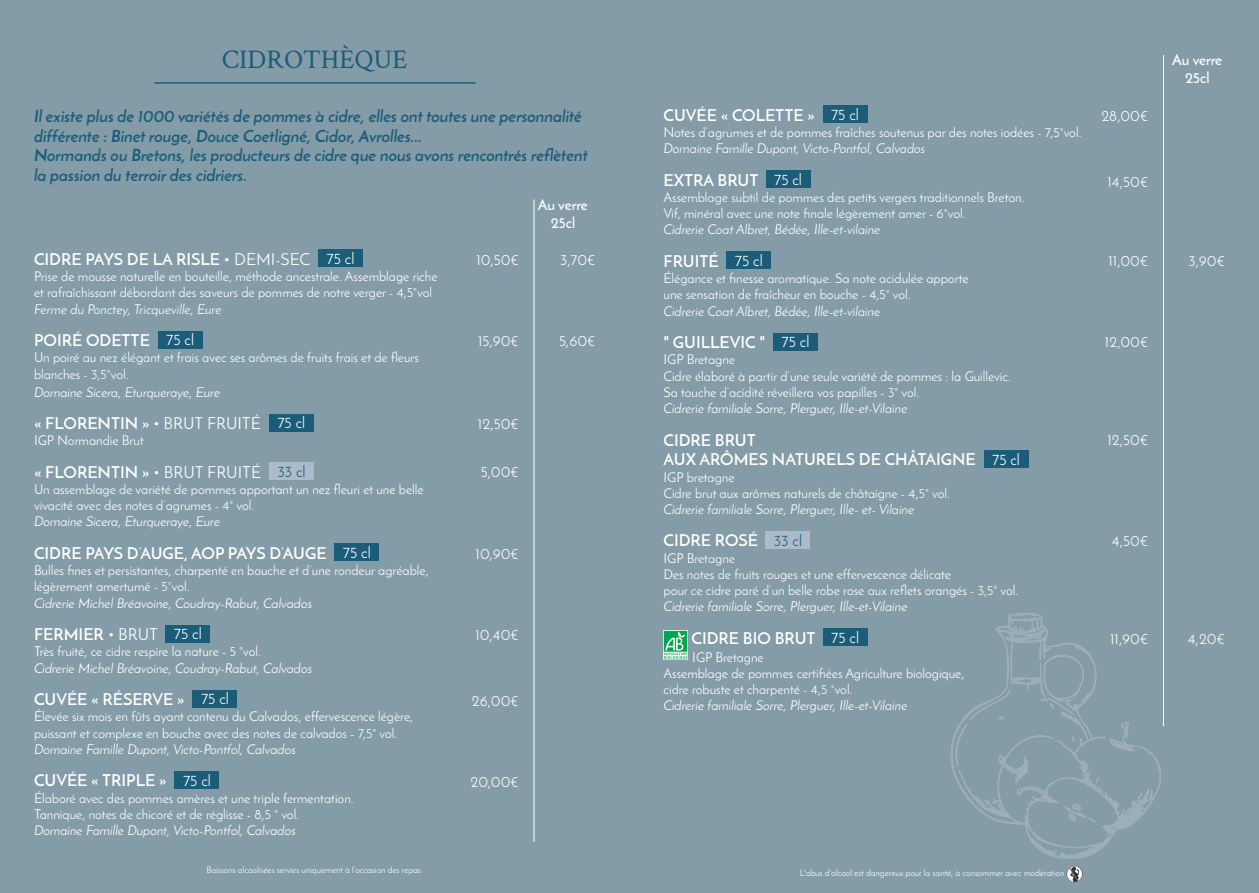
<style>
.page{position:relative;width:1259px;height:893px;background:#fff}
.page>*{position:absolute;margin:0;border:0;box-sizing:border-box;transform-origin:0 0}
.t1{font:27px "Crimson Text";color:#1b5d79}
.t2{font:600 16.5px/19.8px "Josefin Sans";color:#fff}
.t3{font:italic 700 16.5px/19.8px "Josefin Sans";color:#1b5d79}
.t4{font:15px "Josefin Sans";color:#fff}
.t5{font:600 15px/18px "Josefin Sans";color:#fff;text-align:center}
.t6{font:13.5px/16.2px "Josefin Sans";color:#fff}
.t7{font:italic 13.5px "Josefin Sans";color:#fff}
.t8{font:9px "Josefin Sans";color:#fff}
.s1{font-weight:400}
.s2{font-weight:400;font-size:15.6px}
.s3{font-weight:400;font-size:15.6px;color:#1b5d79}
.s4{font-style:italic}
</style>
<div class="page">
<div style="left:0;top:0;width:638px;height:893px;background:#849ba8"></div>
<div style="left:318px;top:250px;width:45px;height:17px;background:#1b5d79"></div>
<div style="left:158px;top:331px;width:44px;height:17px;background:#1b5d79"></div>
<div style="left:269px;top:414px;width:44px;height:17px;background:#1b5d79"></div>
<div style="left:269px;top:463px;width:45px;height:17px;background:#acbbca"></div>
<div style="left:335px;top:544px;width:44px;height:17px;background:#1b5d79"></div>
<div style="left:166px;top:625px;width:44px;height:17px;background:#1b5d79"></div>
<div style="left:193px;top:690px;width:44px;height:17px;background:#1b5d79"></div>
<div style="left:175px;top:771px;width:44px;height:17px;background:#1b5d79"></div>
<hr style="left:154px;top:82px;width:321px;height:2px;background:#1b5d79">
<hr style="left:533px;top:199px;width:1px;height:643px;background:#fff">
<div style="left:621px;top:0;width:638px;height:893px;background:#849ba8"></div>
<div style="left:823px;top:106px;width:44px;height:17px;background:#1b5d79"></div>
<div style="left:766px;top:170px;width:44px;height:18px;background:#1b5d79"></div>
<div style="left:726px;top:252px;width:45px;height:17px;background:#1b5d79"></div>
<div style="left:773px;top:333px;width:44px;height:17px;background:#1b5d79"></div>
<div style="left:984px;top:450px;width:44px;height:17px;background:#1b5d79"></div>
<div style="left:766px;top:531px;width:44px;height:18px;background:#acbbca"></div>
<img style="left:663px;top:630px;width:25px;height:30px">
<div style="left:823px;top:628px;width:44px;height:18px;background:#1b5d79"></div>
<hr style="left:1163px;top:55px;width:1px;height:671px;background:#fff">
<svg style="left:950px;top:613px;width:211px;height:246px"></svg>
<svg style="left:1114px;top:803px;width:7px;height:13px"></svg>
<svg style="left:1106px;top:722px;width:43px;height:31px"></svg>
<svg style="left:1131px;top:790px;width:23px;height:16px"></svg>
<svg style="left:951px;top:636px;width:148px;height:187px"></svg>
<svg style="left:1030px;top:839px;width:29px;height:17px"></svg>
<img style="left:1066px;top:866px;width:16px;height:16px">
<h1 class="t1" style="left:222px;top:40px;width:187px">CIDROTHÈQUE</h1>
<p class="t3" style="left:34px;top:106px;width:555px">Il existe plus de 1000 variétés de pommes à cidre, elles ont toutes une personnalité différente : Binet rouge, Douce Coetligné, Cidor, Avrolles...<br>Normands ou Bretons, les producteurs de cidre que nous avons rencontrés reflètent la passion du terroir des cidriers.</p>
<p class="t5" style="left:538px;top:195px;width:51px">Au verre<br>25cl</p>
<p class="t4" style="left:560px;top:250px;width:37px">3,70€</p>
<p class="t2" style="left:34px;top:249px;width:322px">CIDRE PAYS DE LA RISLE <span class="s1">• DEMI-SEC</span> <span class="s2">75 cl</span></p>
<p class="t6" style="left:34px;top:268px;width:405px">Prise de mousse naturelle en bouteille, méthode ancestrale. Assemblage riche et rafraîchissant débordant des saveurs de pommes de notre verger - 4,5°vol</p>
<p class="t7" style="left:34px;top:301px;width:189px">Ferme du Ponctey, Tricqueville, Eure</p>
<p class="t2" style="left:34px;top:330px;width:162px">POIRÉ ODETTE <span class="s2">75 cl</span></p>
<p class="t6" style="left:34px;top:349px;width:386px">Un poiré au nez élégant et frais avec ses arômes de fruits frais et de fleurs blanches - 3,5°vol.</p>
<p class="t7" style="left:34px;top:384px;width:188px">Domaine Sicera, Eturqueraye, Eure</p>
<p class="t2" style="left:34px;top:413px;width:273px">« FLORENTIN » <span class="s1">• BRUT FRUITÉ</span> <span class="s2">75 cl</span></p>
<p class="t6" style="left:34px;top:432px;width:111px">IGP Normandie Brut</p>
<p class="t2" style="left:34px;top:462px;width:273px">« FLORENTIN » <span class="s1">• BRUT FRUITÉ</span> <span class="s3">33 cl</span></p>
<p class="t6" style="left:34px;top:481px;width:391px">Un assemblage de variété de pommes apportant un nez fleuri et une belle vivacité avec des notes d’agrumes - 4° vol.</p>
<p class="t7" style="left:34px;top:514px;width:188px">Domaine Sicera, Eturqueraye, Eure</p>
<p class="t2" style="left:34px;top:543px;width:338px">CIDRE PAYS D’AUGE, AOP PAYS D’AUGE <span class="s2">75 cl</span></p>
<p class="t6" style="left:34px;top:562px;width:396px">Bulles fines et persistantes, charpenté en bouche et d’une rondeur agréable, légèrement amertumé - 5°vol.</p>
<p class="t7" style="left:34px;top:595px;width:280px">Cidrerie Michel Bréavoine, Coudray-Rabut, Calvados</p>
<p class="t2" style="left:34px;top:624px;width:169px">FERMIER <span class="s1">• BRUT</span> <span class="s2">75 cl</span></p>
<p class="t6" style="left:34px;top:643px;width:228px">Très fruité, ce cidre respire la nature - 5 °vol.</p>
<p class="t7" style="left:34px;top:660px;width:280px">Cidrerie Michel Bréavoine, Coudray-Rabut, Calvados</p>
<p class="t2" style="left:34px;top:689px;width:196px">CUVÉE « RÉSERVE » <span class="s2">75 cl</span></p>
<p class="t6" style="left:34px;top:708px;width:381px">Élevée six mois en fûts ayant contenu du Calvados, effervescence légère, puissant et complexe en bouche avec des notes de calvados - 7,5° vol.</p>
<p class="t7" style="left:34px;top:741px;width:263px">Domaine Famille Dupont, Victo-Pontfol, Calvados</p>
<p class="t2" style="left:34px;top:770px;width:178px">CUVÉE « TRIPLE » <span class="s2">75 cl</span></p>
<p class="t6" style="left:34px;top:790px;width:321px">Élaboré avec des pommes amères et une triple fermentation.<br>Tannique, notes de chicoré et de réglisse - 8,5 ° vol.</p>
<p class="t7" style="left:34px;top:822px;width:263px">Domaine Famille Dupont, Victo-Pontfol, Calvados</p>
<p class="t4" style="left:476px;top:251px;width:44px">10,50€</p>
<p class="t4" style="left:559px;top:332px;width:38px">5,60€</p>
<p class="t4" style="left:478px;top:332px;width:42px">15,90€</p>
<p class="t4" style="left:478px;top:414px;width:42px">12,50€</p>
<p class="t4" style="left:481px;top:462px;width:39px">5,00€</p>
<p class="t4" style="left:475px;top:545px;width:45px">10,90€</p>
<p class="t4" style="left:475px;top:626px;width:45px">10,40€</p>
<p class="t4" style="left:472px;top:691px;width:48px">26,00€</p>
<p class="t4" style="left:470px;top:772px;width:50px">20,00€</p>
<p class="t8" style="left:207px;top:864px;width:218px">Boissons alcoolisées servies uniquement à l’occasion des repas.</p>
<p class="t2" style="left:663px;top:105px;width:197px">CUVÉE « COLETTE » <span class="s2">75 cl</span></p>
<p class="t6" style="left:663px;top:124px;width:419px">Notes d’agrumes et de pommes fraîches soutenus par des notes iodées - 7,5°vol.</p>
<p class="t7" style="left:663px;top:140px;width:263px">Domaine Famille Dupont, Victo-Pontfol, Calvados</p>
<p class="t2" style="left:663px;top:170px;width:140px">EXTRA BRUT <span class="s2">75 cl</span></p>
<p class="t6" style="left:663px;top:189px;width:362px">Assemblage subtil de pommes des petits vergers traditionnels Breton.<br>Vif, minéral avec une note finale légèrement amer - 6°vol.</p>
<p class="t7" style="left:663px;top:222px;width:218px">Cidrerie Coat Albret, Bédée, Ille-et-vilaine</p>
<p class="t2" style="left:663px;top:251px;width:101px">FRUITÉ <span class="s2">75 cl</span></p>
<p class="t6" style="left:663px;top:270px;width:306px">Élégance et finesse aromatique. Sa note acidulée apporte une sensation de fraîcheur en bouche - 4,5° vol.<br><span class="s4">Cidrerie Coat Albret, Bédée, Ille-et-vilain</span>e</p>
<p class="t2" style="left:663px;top:332px;width:147px">" GUILLEVIC " <span class="s2">75 cl</span></p>
<p class="t6" style="left:663px;top:351px;width:349px">IGP Bretagne<br>Cidre élaboré à partir d’une seule variété de pommes : la Guillevic.<br>Sa touche d’acidité réveillera vos papilles - 3° vol.</p>
<p class="t7" style="left:663px;top:400px;width:245px">Cidrerie familiale Sorre, Plerguer, Ille-et-Vilaine</p>
<p class="t2" style="left:663px;top:430px;width:358px">CIDRE BRUT<br>AUX ARÔMES NATURELS DE CHÂTAIGNE <span class="s2">75 cl</span></p>
<p class="t6" style="left:663px;top:469px;width:288px">IGP bretagne<br>Cidre brut aux arômes naturels de châtaigne - 4,5° vol.</p>
<p class="t7" style="left:663px;top:501px;width:252px">Cidrerie familiale Sorre, Plerguer, Ille- et- Vilaine</p>
<p class="t2" style="left:663px;top:531px;width:140px">CIDRE ROSÉ <span class="s3">33 cl</span></p>
<p class="t6" style="left:663px;top:550px;width:356px">IGP Bretagne<br>Des notes de fruits rouges et une effervescence délicate<br>pour ce cidre paré d’un belle robe rose aux reflets orangés - 3,5° vol.</p>
<p class="t7" style="left:663px;top:598px;width:245px">Cidrerie familiale Sorre, Plerguer, Ille-et-Vilaine</p>
<p class="t2" style="left:691px;top:628px;width:169px">CIDRE BIO BRUT <span class="s2">75 cl</span></p>
<p class="t6" style="left:663px;top:649px;width:302px;text-indent:29px">IGP Bretagne<br>Assemblage de pommes certifiées Agriculture biologique, cidre robuste et charpenté - 4,5 °vol.</p>
<p class="t7" style="left:663px;top:697px;width:245px">Cidrerie familiale Sorre, Plerguer, Ille-et-Vilaine</p>
<p class="t4" style="left:1101px;top:107px;width:48px">28,00€</p>
<p class="t4" style="left:1107px;top:172px;width:42px">14,50€</p>
<p class="t4" style="left:1108px;top:252px;width:41px">11,00€</p>
<p class="t4" style="left:1105px;top:333px;width:45px">12,00€</p>
<p class="t4" style="left:1107px;top:430px;width:42px">12,50€</p>
<p class="t4" style="left:1112px;top:531px;width:38px">4,50€</p>
<p class="t4" style="left:1110px;top:629px;width:40px">11,90€</p>
<p class="t5" style="left:1172px;top:51px;width:51px">Au verre<br>25cl</p>
<p class="t4" style="left:1188px;top:252px;width:38px">3,90€</p>
<p class="t4" style="left:1187px;top:629px;width:39px">4,20€</p>
<p class="t8" style="left:800px;top:867px;width:266px">L'abus d'alcool est dangereux pour la santé, à consommer avec modération</p>
</div>
